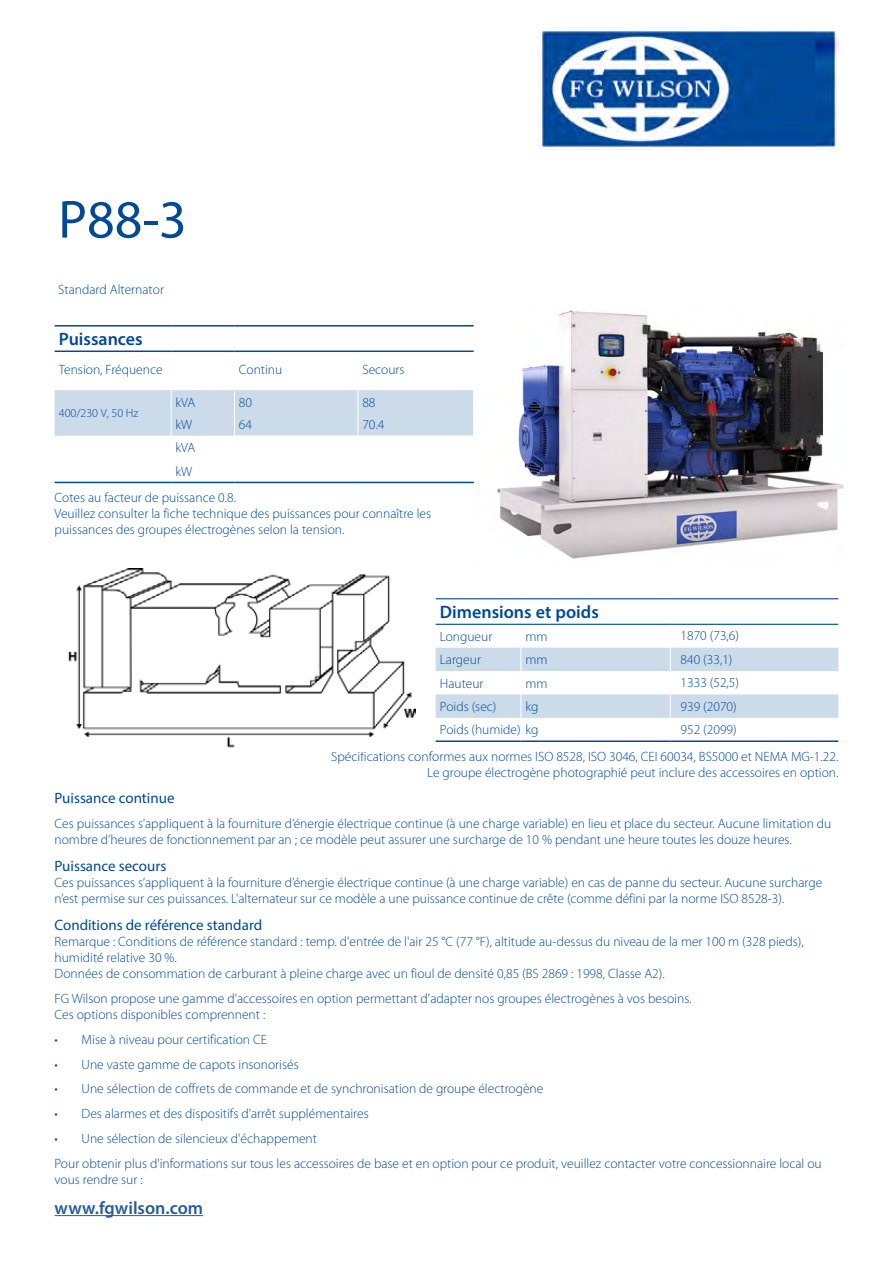
<style>
.page{position:relative;width:893px;height:1263px;background:#fff}
.page>*{position:absolute;margin:0;border:0;box-sizing:border-box;transform-origin:0 0}
.t1{font:54px "Myriad Pro";color:#004996}
.t2{font:600 18px "Myriad Pro";color:#004996}
.t3{font:600 18px "Myriad Pro";color:#275b9b}
.t4{font:15px "Myriad Pro";color:#004996}
.t5{font:300 13.5px/16.2px "Myriad Pro";color:#004996}
.t6{font:300 12px "Myriad Pro";color:#004996}
</style>
<div class="page">
<img style="left:538px;top:28px;width:300px;height:121px">
<hr style="left:55px;top:1215px;width:148px;height:1px;background:#275b9b">
<hr style="left:171px;top:482px;width:63px;height:1px;background:#004996">
<svg style="left:55px;top:390px;width:419px;height:92px"></svg>
<hr style="left:55px;top:325px;width:116px;height:1px;background:#004996">
<hr style="left:171px;top:325px;width:63px;height:1px;background:#004996">
<hr style="left:234px;top:325px;width:124px;height:1px;background:#004996">
<hr style="left:358px;top:325px;width:116px;height:1px;background:#004996">
<hr style="left:55px;top:350px;width:116px;height:2px;background:#004996">
<hr style="left:171px;top:350px;width:63px;height:2px;background:#004996">
<hr style="left:234px;top:350px;width:124px;height:2px;background:#004996">
<hr style="left:358px;top:350px;width:116px;height:2px;background:#004996">
<hr style="left:55px;top:482px;width:116px;height:1px;background:#004996">
<hr style="left:234px;top:482px;width:124px;height:1px;background:#004996">
<hr style="left:358px;top:482px;width:116px;height:1px;background:#004996">
<hr style="left:436px;top:740px;width:85px;height:2px;background:#004996">
<hr style="left:521px;top:740px;width:149px;height:2px;background:#004996">
<hr style="left:670px;top:740px;width:168px;height:2px;background:#004996">
<svg style="left:436px;top:647px;width:402px;height:71px"></svg>
<hr style="left:436px;top:598px;width:85px;height:1px;background:#004996">
<hr style="left:521px;top:598px;width:149px;height:1px;background:#004996">
<hr style="left:670px;top:598px;width:168px;height:1px;background:#004996">
<hr style="left:436px;top:624px;width:85px;height:1px;background:#004996">
<hr style="left:521px;top:624px;width:149px;height:1px;background:#004996">
<hr style="left:670px;top:624px;width:168px;height:1px;background:#004996">
<img style="left:69px;top:568px;width:347px;height:180px">
<img style="left:497px;top:310px;width:347px;height:249px">
<h1 class="t1" style="left:58px;top:186px;width:130px">P88-3</h1>
<p class="t5" style="left:58px;top:281px;width:107px">Standard Alternator</p>
<h2 class="t2" style="left:59px;top:328px;width:85px">Puissances</h2>
<p class="t5" style="left:59px;top:362px;width:105px">Tension, Fréquence</p>
<p class="t5" style="left:239px;top:362px;width:45px">Continu</p>
<p class="t5" style="left:362px;top:362px;width:44px">Secours</p>
<p class="t6" style="left:59px;top:407px;width:81px">400/230 V, 50 Hz</p>
<p class="t5" style="left:176px;top:394px;width:21px">kVA</p>
<p class="t5" style="left:239px;top:394px;width:15px">80</p>
<p class="t5" style="left:362px;top:394px;width:15px">88</p>
<p class="t5" style="left:176px;top:417px;width:18px">kW</p>
<p class="t5" style="left:239px;top:417px;width:15px">64</p>
<p class="t5" style="left:362px;top:417px;width:24px">70.4</p>
<p class="t5" style="left:176px;top:436px;width:21px;line-height:23.4px">kVA kW</p>
<p class="t5" style="left:55px;top:489px;width:378px">Cotes au facteur de puissance 0.8.<br>Veuillez consulter la fiche technique des puissances pour connaître les puissances des groupes électrogènes selon la tension.</p>
<h2 class="t2" style="left:440px;top:601px;width:160px">Dimensions et poids</h2>
<p class="t5" style="left:440px;top:629px;width:54px">Longueur</p>
<p class="t5" style="left:525px;top:629px;width:24px">mm</p>
<p class="t5" style="left:680px;top:628px;width:60px">1870 (73,6)</p>
<p class="t5" style="left:440px;top:651px;width:43px">Largeur</p>
<p class="t5" style="left:525px;top:651px;width:24px">mm</p>
<p class="t5" style="left:680px;top:651px;width:53px">840 (33,1)</p>
<p class="t5" style="left:440px;top:675px;width:45px">Hauteur</p>
<p class="t5" style="left:525px;top:675px;width:24px">mm</p>
<p class="t5" style="left:681px;top:675px;width:60px">1333 (52,5)</p>
<p class="t5" style="left:440px;top:699px;width:58px">Poids (sec)</p>
<p class="t5" style="left:525px;top:699px;width:15px">kg</p>
<p class="t5" style="left:681px;top:698px;width:58px">939 (2070)</p>
<p class="t5" style="left:440px;top:721px;width:100px">Poids (humide) kg</p>
<p class="t5" style="left:331px;top:716px;width:509px;line-height:26.7px;text-indent:349px">952 (2099)<br>Spécifications conformes aux normes ISO 8528, ISO 3046, CEI 60034, BS5000 et NEMA MG-1.22.</p>
<p class="t5" style="left:427px;top:764px;width:413px">Le groupe électrogène photographié peut inclure des accessoires en option.</p>
<p class="t4" style="left:55px;top:789px;width:121px">Puissance continue</p>
<p class="t5" style="left:55px;top:816px;width:778px">Ces puissances s’appliquent à la fourniture d’énergie électrique continue (à une charge variable) en lieu et place du secteur. Aucune limitation du nombre d’heures de fonctionnement par an ; ce modèle peut assurer une surcharge de 10 % pendant une heure toutes les douze heures.</p>
<p class="t4" style="left:55px;top:856px;width:113px">Puissance secours</p>
<p class="t5" style="left:55px;top:875px;width:769px">Ces puissances s’appliquent à la fourniture d’énergie électrique continue (à une charge variable) en cas de panne du secteur. Aucune surcharge n’est permise sur ces puissances. L'alternateur sur ce modèle a une puissance continue de crête (comme défini par la norme ISO 8528-3).</p>
<p class="t4" style="left:55px;top:915px;width:209px">Conditions de référence standard</p>
<p class="t5" style="left:55px;top:933px;width:751px">Remarque : Conditions de référence standard : temp. d'entrée de l'air 25 °C (77 °F), altitude au-dessus du niveau de la mer 100 m (328 pieds), humidité relative 30 %.<br>Données de consommation de carburant à pleine charge avec un fioul de densité 0,85 (BS 2869 : 1998, Classe A2).</p>
<p class="t5" style="left:55px;top:991px;width:638px">FG Wilson propose une gamme d'accessoires en option permettant d'adapter nos groupes électrogènes à vos besoins.<br>Ces options disponibles comprennent :</p>
<p class="t5" style="left:55px;top:1031px;width:214px">• Mise à niveau pour certification CE</p>
<p class="t5" style="left:55px;top:1056px;width:246px">• Une vaste gamme de capots insonorisés</p>
<p class="t5" style="left:55px;top:1081px;width:490px">• Une sélection de coffrets de commande et de synchronisation de groupe électrogène</p>
<p class="t5" style="left:55px;top:1106px;width:316px">• Des alarmes et des dispositifs d'arrêt supplémentaires</p>
<p class="t5" style="left:55px;top:1126px;width:769px;line-height:24.8px">• Une sélection de silencieux d'échappement<br>Pour obtenir plus d'informations sur tous les accessoires de base et en option pour ce produit, veuillez contacter votre concessionnaire local ou</p>
<p class="t5" style="left:55px;top:1171px;width:90px">vous rendre sur :</p>
<h2 class="t3" style="left:55px;top:1196px;width:150px">www.fgwilson.com</h2>
</div>
